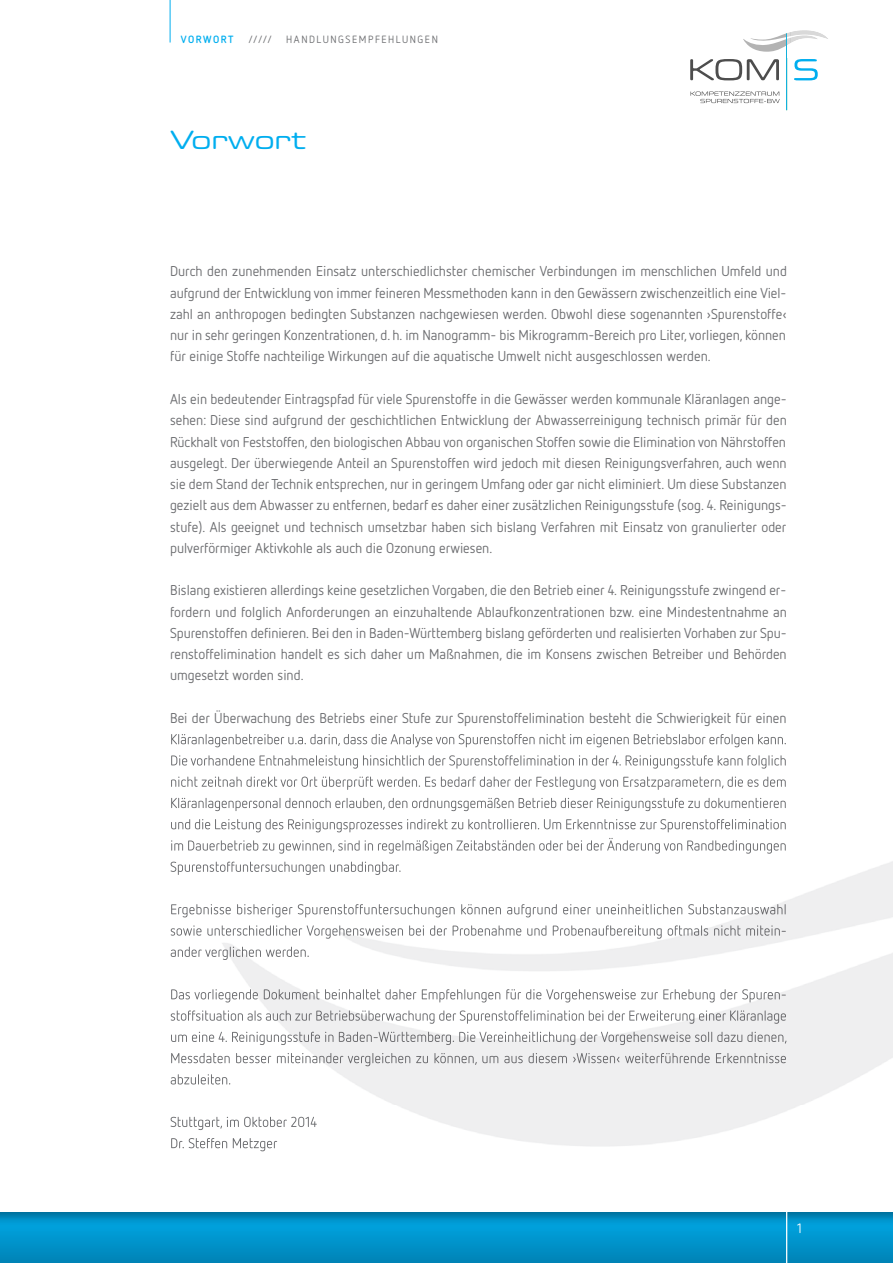
<style>
.page{position:relative;width:893px;height:1263px;background:#fff}
.page>*{position:absolute;margin:0;border:0;box-sizing:border-box;transform-origin:0 0}
.t1{font:27px "Eurostile Candy LT Pro";color:#00aeef}
.t2{font:14.25px/21.3px "Netto OT";color:#6c6d70;text-align:justify}
.t3{font:13.5px "Netto OT";color:#fff}
.t4{font:10.5px "Netto OT";letter-spacing:.15em;color:#6c6d70}
.t5{font:700 10.5px "Netto OT";letter-spacing:.15em;color:#00aeef}
</style>
<div class="page">
<svg style="left:0;top:1231px;width:893px;height:32px;background:#008fc5"></svg>
<img style="left:0;top:1212px;width:893px;height:19px">
<svg style="left:690px;top:59px;width:89px;height:21px"></svg>
<svg style="left:794px;top:59px;width:24px;height:21px"></svg>
<svg style="left:690px;top:92px;width:90px;height:11px"></svg>
<hr style="left:786px;top:33px;width:1px;height:77px;background:#00aeef">
<svg style="left:743px;top:30px;width:85px;height:22px"></svg>
<hr style="left:787px;top:45px;width:4px;height:13px;background:#fff">
<div style="left:791px;top:45px;width:52px;height:13px;background:#fff"></div>
<hr style="left:170px;top:0;width:1px;height:43px;background:#00aeef">
<img style="left:170px;top:734px;width:723px;height:418px">
<img style="left:171px;top:734px;width:42px;height:10px">
<img style="left:171px;top:755px;width:56px;height:10px">
<img style="left:171px;top:776px;width:56px;height:11px">
<img style="left:171px;top:798px;width:42px;height:10px">
<img style="left:171px;top:819px;width:64px;height:10px">
<img style="left:171px;top:840px;width:55px;height:11px">
<img style="left:171px;top:862px;width:43px;height:13px">
<img style="left:171px;top:904px;width:47px;height:13px">
<img style="left:171px;top:925px;width:54px;height:11px">
<img style="left:171px;top:947px;width:50px;height:10px">
<img style="left:171px;top:989px;width:53px;height:10px">
<img style="left:171px;top:1010px;width:34px;height:11px">
<img style="left:171px;top:1032px;width:67px;height:10px">
<img style="left:171px;top:1053px;width:40px;height:10px">
<img style="left:171px;top:1074px;width:49px;height:10px">
<img style="left:171px;top:1117px;width:39px;height:13px">
<img style="left:171px;top:1138px;width:43px;height:10px">
<hr style="left:786px;top:1212px;width:1px;height:51px;background:#fff">
<p class="t5" style="left:181px;top:32px;width:54px">VORWORT</p>
<p class="t4" style="left:248px;top:32px;width:26px">/////</p>
<p class="t4" style="left:286px;top:32px;width:153px">HandlUngSeMpFeHlUngen</p>
<h1 class="t1" style="left:170px;top:130px;width:138px">Vorwort</h1>
<p class="t2" style="left:170px;top:260px;width:618px">durch den zunehmenden einsatz unterschiedlichster chemischer Verbindungen im menschlichen Umfeld und aufgrund der entwicklung von immer feineren Messmethoden kann in den gewässern zwischenzeitlich eine Viel&shy;zahl an anthropogen bedingten Substanzen nachgewiesen werden. Obwohl diese sogenannten ›Spurenstoffe‹ nur in sehr geringen Konzentrationen, d. h. im nanogramm- bis Mikrogramm-Bereich pro liter, vorliegen, können für einige Stoffe nachteilige Wirkungen auf die aquatische Umwelt nicht ausgeschlossen werden.</p>
<p class="t2" style="left:170px;top:388px;width:618px">als ein bedeutender eintragspfad für viele Spurenstoffe in die gewässer werden kommunale Kläranlagen ange&shy;sehen: diese sind aufgrund der geschichtlichen entwicklung der abwasserreinigung technisch primär für den Rückhalt von Feststoffen, den biologischen abbau von organischen Stoffen sowie die elimination von nährstoffen ausgelegt. der überwiegende anteil an Spurenstoffen wird jedoch mit diesen Reinigungsverfahren, auch wenn sie dem Stand der Technik entsprechen, nur in geringem Umfang oder gar nicht eliminiert. Um diese Substanzen gezielt aus dem abwasser zu entfernen, bedarf es daher einer zusätzlichen Reinigungsstufe (sog. 4. Reinigungs&shy;stufe). als geeignet und technisch umsetzbar haben sich bislang Verfahren mit einsatz von granulierter oder pulverförmiger aktivkohle als auch die Ozonung erwiesen.</p>
<p class="t2" style="left:170px;top:579px;width:618px">Bislang existieren allerdings keine gesetzlichen Vorgaben, die den Betrieb einer 4. Reinigungsstufe zwingend er&shy;fordern und folglich anforderungen an einzuhaltende ablaufkonzentrationen bzw. eine Mindestentnahme an Spurenstoffen definieren. Bei den in Baden-Württemberg bislang geförderten und realisierten Vorhaben zur Spu&shy;renstoffelimination handelt es sich daher um Maßnahmen, die im Konsens zwischen Betreiber und Behörden umgesetzt worden sind.</p>
<p class="t2" style="left:170px;top:707px;width:618px">Bei der Überwachung des Betriebs einer Stufe zur Spurenstoffelimination besteht die Schwierigkeit für einen</p>
<p class="t3" style="left:797px;top:1220px;width:6px">1</p>
</div>
